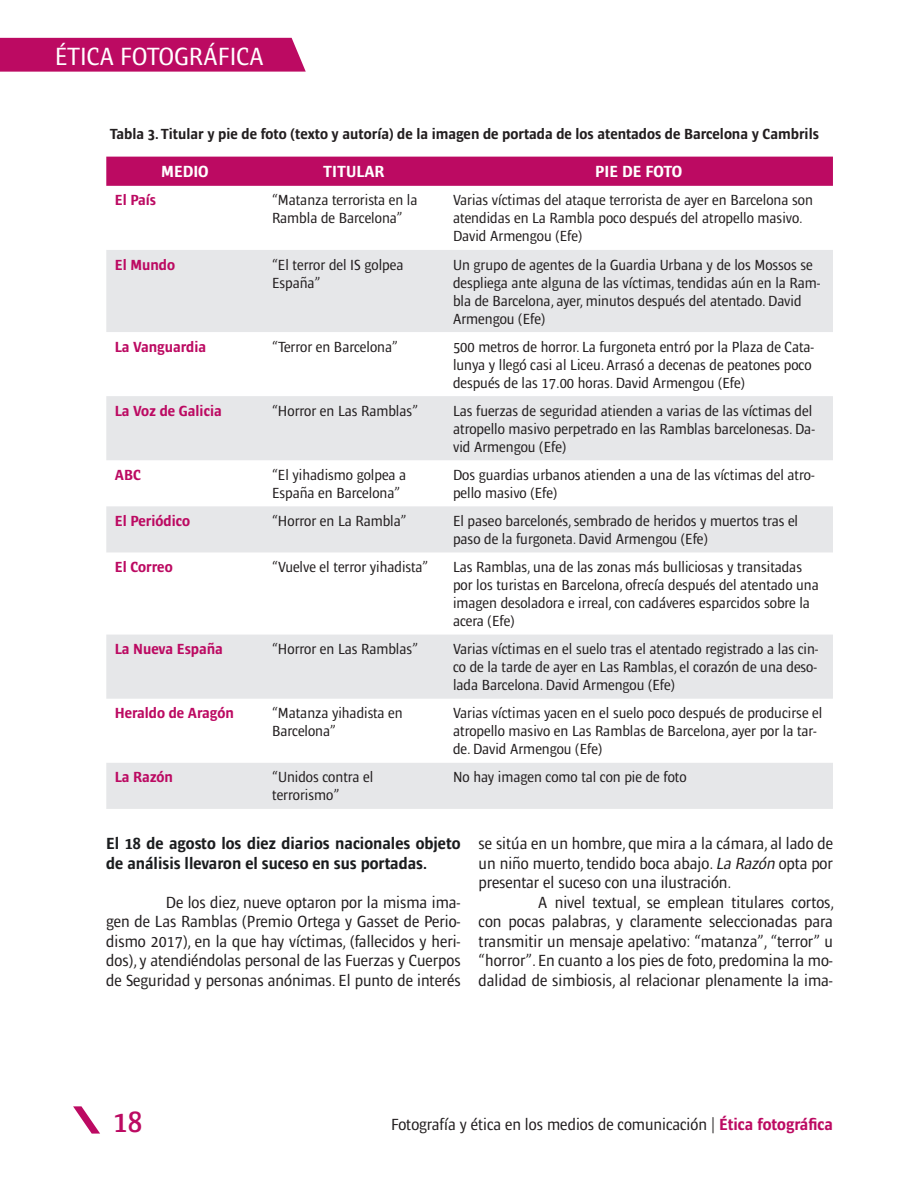
<style>
.page{position:relative;width:918px;height:1188px;background:#fff}
.page>*{position:absolute;margin:0;border:0;box-sizing:border-box;transform-origin:0 0}
.t1{font:600 condensed 30px "Ardoise Std";color:#bc0a62}
.t2{font:condensed 25.5px "Ardoise Std";color:#fff}
.Contenido_con_sangrí{font:condensed 16.5px/19.5px "Ardoise Std";color:#231f20;text-align:justify}
.t3{font:700 condensed 16.5px/19.5px "Ardoise Std";color:#1b1d1f}
.TABLA_-_encabezados{font:700 condensed 16.5px "Ardoise Std";color:#fff}
.TABLA_-_texto_intern{font:condensed 15px/18px "Ardoise Std";color:#231f20}
.TABLA_-_texto_intern-2{font:700 condensed 15px "Ardoise Std";color:#bc0a62}
.Título_tabla{font:700 condensed 15px "Ardoise Std";color:#231f20}
.s1{font-style:italic}
.s2{font-weight:700;color:#bc0a62}
</style>
<div class="page">
<svg style="left:73px;top:1106px;width:27px;height:28px"></svg>
<div style="left:0;top:38px;width:306px;height:34px;background:#bc0a62"></div>
<div style="left:106px;top:157px;width:727px;height:29px;background:#bc0a62"></div>
<svg style="left:106px;top:250px;width:727px;height:559px;fill:#e6e7e9"></svg>
<h2 class="t2" style="left:55px;top:42px;width:210px">ÉTICA FOTOGRÁFICA</h2>
<p class="Título_tabla" style="left:110px;top:125px;width:711px">Tabla 3. Titular y pie de foto (texto y autoría) de la imagen de portada de los atentados de Barcelona y Cambrils</p>
<p class="TABLA_-_encabezados" style="left:161px;top:162px;width:49px">MEDIO</p>
<p class="TABLA_-_encabezados" style="left:323px;top:162px;width:63px">TITULAR</p>
<p class="TABLA_-_encabezados" style="left:595px;top:162px;width:89px">PIE DE FOTO</p>
<p class="TABLA_-_texto_intern-2" style="left:115px;top:192px;width:43px">El País</p>
<p class="TABLA_-_texto_intern" style="left:272px;top:191px;width:147px">“Matanza terrorista en la<br>Rambla de Barcelona”</p>
<p class="TABLA_-_texto_intern" style="left:453px;top:191px;width:361px">Varias víctimas del ataque terrorista de ayer en Barcelona son atendidas en La Rambla poco después del atropello masivo.<br>David Armengou (Efe)</p>
<p class="TABLA_-_texto_intern-2" style="left:115px;top:256px;width:62px">El Mundo</p>
<p class="TABLA_-_texto_intern" style="left:272px;top:255px;width:133px">“El terror del IS golpea</p>
<p class="TABLA_-_texto_intern" style="left:272px;top:273px;width:50px">España”</p>
<p class="TABLA_-_texto_intern" style="left:453px;top:255px;width:369px">Un grupo de agentes de la Guardia Urbana y de los Mossos se despliega ante alguna de las víctimas, tendidas aún en la Ram&shy;bla de Barcelona, ayer, minutos después del atentado. David Armengou (Efe)</p>
<p class="TABLA_-_texto_intern-2" style="left:115px;top:338px;width:93px">La Vanguardia</p>
<p class="TABLA_-_texto_intern" style="left:272px;top:338px;width:127px">“Terror en Barcelona”</p>
<p class="TABLA_-_texto_intern" style="left:453px;top:338px;width:363px">500 metros de horror. La furgoneta entró por la Plaza de Cata&shy;lunya y llegó casi al Liceu. Arrasó a decenas de peatones poco después de las 17.00 horas. David Armengou (Efe)</p>
<p class="TABLA_-_texto_intern-2" style="left:115px;top:402px;width:108px">La Voz de Galicia</p>
<p class="TABLA_-_texto_intern" style="left:272px;top:402px;width:148px">“Horror en Las Ramblas”</p>
<p class="TABLA_-_texto_intern" style="left:453px;top:402px;width:363px">Las fuerzas de seguridad atienden a varias de las víctimas del atropello masivo perpetrado en las Ramblas barcelonesas. Da&shy;vid Armengou (Efe)</p>
<p class="TABLA_-_texto_intern-2" style="left:115px;top:466px;width:28px">ABC</p>
<p class="TABLA_-_texto_intern" style="left:272px;top:466px;width:136px">“El yihadismo golpea a</p>
<p class="TABLA_-_texto_intern" style="left:272px;top:484px;width:130px">España en Barcelona”</p>
<p class="TABLA_-_texto_intern" style="left:453px;top:466px;width:363px">Dos guardias urbanos atienden a una de las víctimas del atro&shy;pello masivo (Efe)</p>
<p class="TABLA_-_texto_intern-2" style="left:115px;top:512px;width:77px">El Periódico</p>
<p class="TABLA_-_texto_intern" style="left:272px;top:512px;width:136px">“Horror en La Rambla”</p>
<p class="TABLA_-_texto_intern" style="left:453px;top:512px;width:347px">El paseo barcelonés, sembrado de heridos y muertos tras el paso de la furgoneta. David Armengou (Efe)</p>
<p class="TABLA_-_texto_intern-2" style="left:115px;top:559px;width:59px">El Correo</p>
<p class="TABLA_-_texto_intern" style="left:272px;top:558px;width:158px">“Vuelve el terror yihadista”</p>
<p class="TABLA_-_texto_intern" style="left:453px;top:558px;width:367px">Las Ramblas, una de las zonas más bulliciosas y transitadas por los turistas en Barcelona, ofrecía después del atentado una imagen desoladora e irreal, con cadáveres esparcidos sobre la acera (Efe)</p>
<p class="TABLA_-_texto_intern-2" style="left:115px;top:641px;width:110px">La Nueva España</p>
<p class="TABLA_-_texto_intern" style="left:272px;top:640px;width:148px">“Horror en Las Ramblas”</p>
<p class="TABLA_-_texto_intern" style="left:453px;top:640px;width:367px;text-align:justify">Varias víctimas en el suelo tras el atentado registrado a las cin&shy;co de la tarde de ayer en Las Ramblas, el corazón de una deso&shy;lada Barcelona. David Armengou (Efe)</p>
<p class="TABLA_-_texto_intern-2" style="left:115px;top:705px;width:121px">Heraldo de Aragón</p>
<p class="TABLA_-_texto_intern" style="left:272px;top:704px;width:132px">“Matanza yihadista en</p>
<p class="TABLA_-_texto_intern" style="left:272px;top:722px;width:65px">Barcelona”</p>
<p class="TABLA_-_texto_intern" style="left:453px;top:704px;width:371px">Varias víctimas yacen en el suelo poco después de producirse el atropello masivo en Las Ramblas de Barcelona, ayer por la tar&shy;de. David Armengou (Efe)</p>
<p class="TABLA_-_texto_intern-2" style="left:115px;top:769px;width:60px">La Razón</p>
<p class="TABLA_-_texto_intern" style="left:272px;top:768px;width:103px">“Unidos contra el</p>
<p class="TABLA_-_texto_intern" style="left:272px;top:786px;width:69px">terrorismo”</p>
<p class="TABLA_-_texto_intern" style="left:453px;top:768px;width:235px">No hay imagen como tal con pie de foto</p>
<p class="t3" style="left:106px;top:834px;width:356px">El 18 de agosto los diez diarios nacionales objeto de análisis llevaron el suceso en sus portadas.</p>
<p class="Contenido_con_sangrí" style="left:106px;top:892px;width:356px;text-indent:60px">De los diez, nueve optaron por la misma ima&shy;gen de Las Ramblas (Premio Ortega y Gasset de Perio&shy;dismo 2017), en la que hay víctimas, (fallecidos y heri&shy;dos), y atendiéndolas personal de las Fuerzas y Cuerpos de Seguridad y personas anónimas. El punto de interés</p>
<p class="Contenido_con_sangrí" style="left:479px;top:834px;width:356px">se sitúa en un hombre, que mira a la cámara, al lado de un niño muerto, tendido boca abajo. <span class="s1">La Razón</span>opta por presentar el suceso con una ilustración.</p>
<p class="Contenido_con_sangrí" style="left:479px;top:892px;width:357px;text-indent:60px">A nivel textual, se emplean titulares cortos, con pocas palabras, y claramente seleccionadas para transmitir un mensaje apelativo: “matanza”, “terror” u “horror”. En cuanto a los pies de foto, predomina la mo&shy;dalidad de simbiosis, al relacionar plenamente la ima-</p>
<h1 class="t1" style="left:113px;top:1104px;width:30px">18</h1>
<p class="Contenido_con_sangrí" style="left:391px;top:1115px;width:443px">Fotografía y ética en los medios de comunicación | <span class="s2">Ética fotográfica</span></p>
</div>
